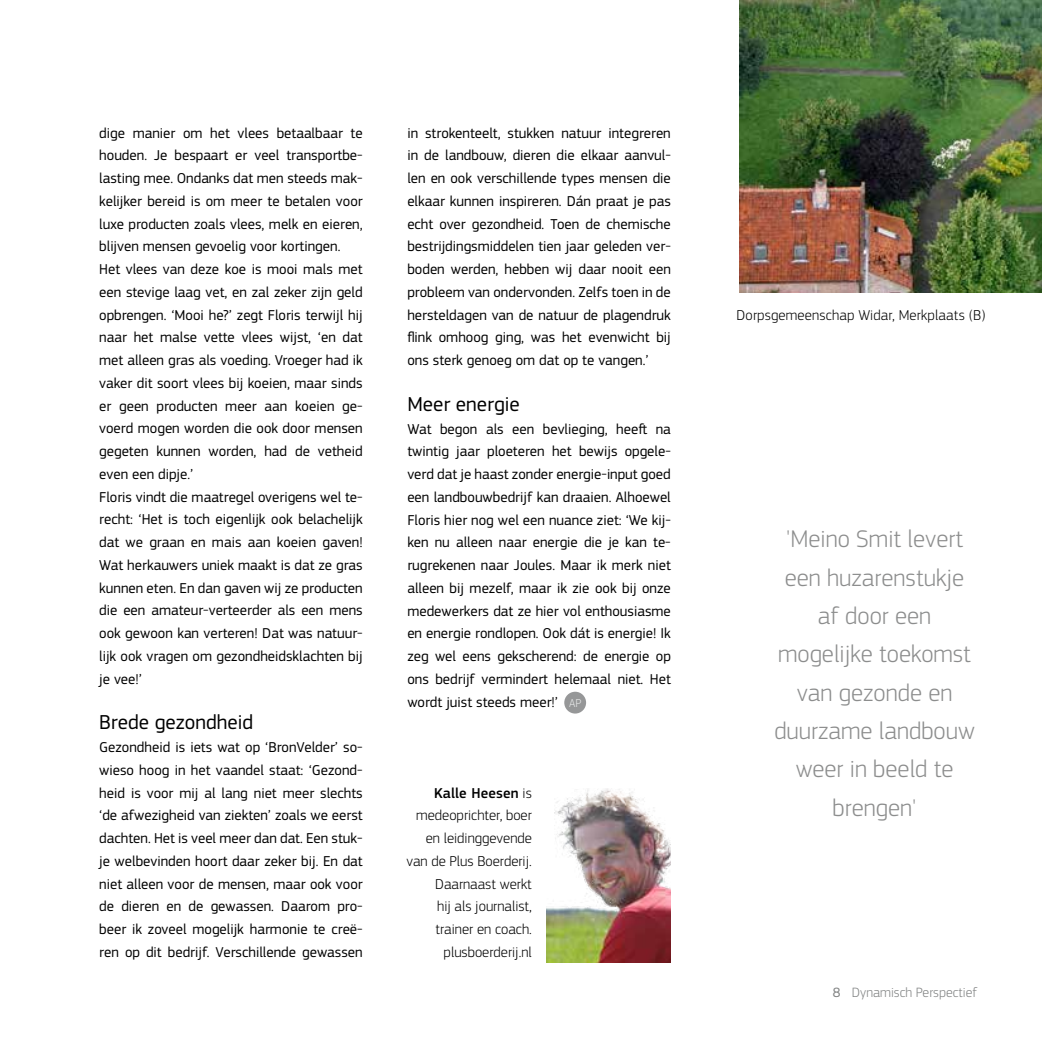
<style>
.page{position:relative;width:1042px;height:1042px;background:#fff}
.page>*{position:absolute;margin:0;border:0;box-sizing:border-box;transform-origin:0 0}
.t1{font:300 25.03px/38.3px "PF Square Sans Pro";color:#8c8d8d;text-align:center}
.t2{font:21px "PF Square Sans Pro";color:#000}
.t3{font:14.88px/22.8px "PF Square Sans Pro";color:#000;text-align:justify}
.t4{font:300 14.88px/22.8px "PF Square Sans Pro";color:#000;text-align:right}
.t5{font:300 14px "PF Square Sans Pro";color:#818383}
.s1{font-weight:300;font-size:11.9px;color:#e9eaea}
.s2{font-weight:500}
.s3{font-weight:400}
</style>
<div class="page">
<img style="left:740px;top:0;width:302px;height:293px">
<div style="left:564px;top:692px;width:22px;height:21px;background:#969798;border-radius:50%"></div>
<img style="left:547px;top:789px;width:124px;height:173px">
<p class="t3" style="left:99px;top:122px;width:265px;text-align:left">dige manier om het vlees betaalbaar te houden. Je bespaart er veel transportbe&shy;lasting mee. Ondanks dat men steeds mak&shy;kelijker bereid is om meer te betalen voor luxe producten zoals vlees, melk en eieren, blijven mensen gevoelig voor kortingen.<br>Het vlees van deze koe is mooi mals met een stevige laag vet, en zal zeker zijn geld opbrengen. ‘Mooi he?’ zegt Floris terwijl hij naar het malse vette vlees wijst, ‘en dat met alleen gras als voeding. Vroeger had ik vaker dit soort vlees bij koeien, maar sinds er geen producten meer aan koeien ge&shy;voerd mogen worden die ook door mensen gegeten kunnen worden, had de vetheid even een dipje.’<br>Floris vindt die maatregel overigens wel te&shy;recht: ‘Het is toch eigenlijk ook belachelijk dat we graan en mais aan koeien gaven!<br>Wat herkauwers uniek maakt is dat ze gras kunnen eten. En dan gaven wij ze producten die een amateur-verteerder als een mens ook gewoon kan verteren! Dat was natuur&shy;lijk ook vragen om gezondheidsklachten bij je vee!’</p>
<h2 class="t2" style="left:99px;top:710px;width:155px">Brede gezondheid</h2>
<p class="t3" style="left:99px;top:736px;width:265px">Gezondheid is iets wat op ‘BronVelder’ so&shy;wieso hoog in het vaandel staat: ‘Gezond&shy;heid is voor mij al lang niet meer slechts ‘de afwezigheid van ziekten’ zoals we eerst dachten. Het is veel meer dan dat. Een stuk&shy;je welbevinden hoort daar zeker bij. En dat niet alleen voor de mensen, maar ook voor de dieren en de gewassen. Daarom pro&shy;beer ik zoveel mogelijk harmonie te creë&shy;ren op dit bedrijf. Verschillende gewassen</p>
<p class="t3" style="left:407px;top:121px;width:265px">in strokenteelt, stukken natuur integreren in de landbouw, dieren die elkaar aanvul&shy;len en ook verschillende types mensen die elkaar kunnen inspireren. Dán praat je pas echt over gezondheid. Toen de chemische bestrijdingsmiddelen tien jaar geleden ver&shy;boden werden, hebben wij daar nooit een probleem van ondervonden. Zelfs toen in de hersteldagen van de natuur de plagendruk flink omhoog ging, was het evenwicht bij ons sterk genoeg om dat op te vangen.’</p>
<h2 class="t2" style="left:407px;top:392px;width:114px">Meer energie</h2>
<p class="t3" style="left:407px;top:417px;width:265px">Wat begon als een bevlieging, heeft na twintig jaar ploeteren het bewijs opgele&shy;verd dat je haast zonder energie-input goed een landbouwbedrijf kan draaien. Alhoewel Floris hier nog wel een nuance ziet: ‘We kij&shy;ken nu alleen naar energie die je kan te&shy;rugrekenen naar Joules. Maar ik merk niet alleen bij mezelf, maar ik zie ook bij onze medewerkers dat ze hier vol enthousiasme en energie rondlopen. Ook dát is energie! Ik zeg wel eens gekscherend: de energie op ons bedrijf vermindert helemaal niet. Het wordt juist steeds meer!’ <span class="s1">AP</span></p>
<p class="t4" style="left:406px;top:781px;width:127px"><span class="s2">Kalle Heesen</span> is medeoprichter, boer en leidinggevende van de Plus Boerderij.<br>Daarnaast werkt<br>hij als journalist, trainer en coach. plusboerderij.nl</p>
<p class="t4" style="left:736px;top:303px;width:250px">Dorpsgemeenschap Widar, Merkplaats (B)</p>
<h1 class="t1" style="left:774px;top:520px;width:202px">'Meino Smit levert een huzarenstukje af door een mogelijke toekomst van gezonde en duurzame landbouw weer in beeld te brengen'</h1>
<p class="t5" style="left:833px;top:984px;width:146px"><span class="s3">8</span> Dynamisch Perspectief</p>
</div>
